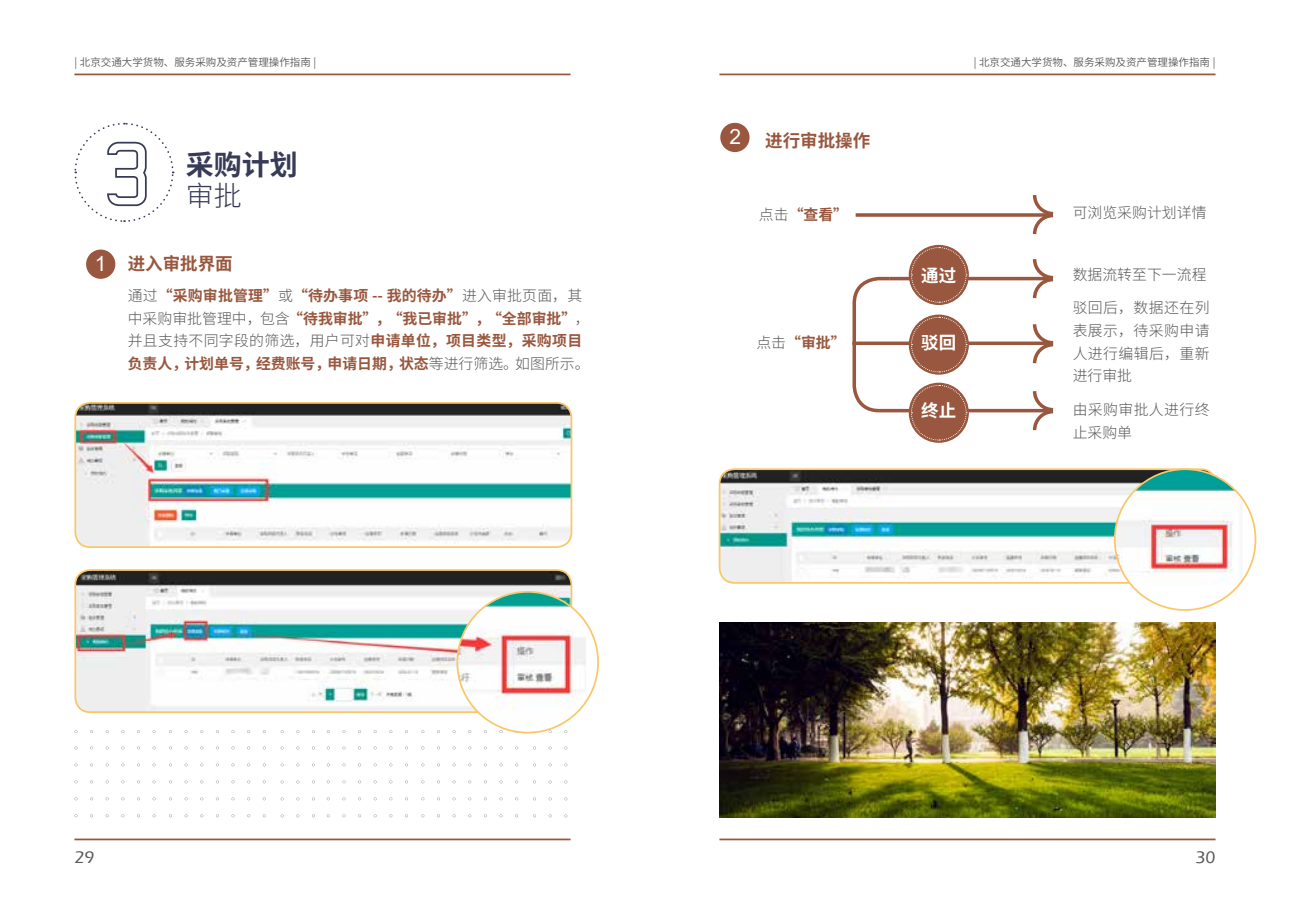
<style>
.page{position:relative;width:1290px;height:913px;background:#fff}
.page>*{position:absolute;margin:0;border:0;box-sizing:border-box;transform-origin:0 0}
.t1{font:700 28px "Source Han Sans SC";color:#383b55}
.t2{font:300 28px "Source Han Sans SC";color:#383b55}
.t3{font:21px "Arial";color:#fff}
.t4{font:700 17.5px "Source Han Sans SC";color:#98573e}
.t5{font:700 17.5px "Source Han Sans SC";color:#fff}
.t6{font:500 17.5px "Eras ITC";color:#595757}
.t7{font:700 14.88px/22.8px "Source Han Sans SC";color:#98573e}
.t8{font:300 14.88px/22.8px "Source Han Sans SC";letter-spacing:.025em;color:#595757;text-align:justify}
.t9{font:300 14.88px "Source Han Sans SC";color:#595757}
.t10{font:10.5px "Source Han Sans SC";color:#595757}
.s1{font-weight:300;color:#595757}
</style>
<div class="page">
<svg style="left:852px;top:276px;width:41px;height:137px"></svg>
<hr style="left:879px;top:409px;width:169px;height:3px;background:#98573e">
<svg style="left:1031px;top:391px;width:23px;height:40px"></svg>
<svg style="left:1031px;top:259px;width:23px;height:40px"></svg>
<svg style="left:1032px;top:324px;width:22px;height:40px"></svg>
<svg style="left:852px;top:341px;width:201px;height:4px"></svg>
<hr style="left:889px;top:277px;width:159px;height:3px;background:#98573e">
<svg style="left:909px;top:245px;width:60px;height:60px"></svg>
<svg style="left:910px;top:247px;width:57px;height:56px"></svg>
<svg style="left:909px;top:314px;width:60px;height:61px"></svg>
<svg style="left:910px;top:316px;width:57px;height:57px;background:#a9745f"></svg>
<svg style="left:909px;top:383px;width:60px;height:60px"></svg>
<svg style="left:910px;top:384px;width:57px;height:57px"></svg>
<img style="left:77px;top:403px;width:494px;height:143px">
<div style="left:74px;top:402px;width:498px;height:146px;border:2px solid #fac768;border-radius:15px"></div>
<img style="left:77px;top:570px;width:494px;height:141px">
<div style="left:74px;top:569px;width:498px;height:144px;border:2px solid #fac768;border-radius:15px"></div>
<div style="left:86px;top:249px;width:29px;height:30px;background:#98573e;border-radius:50%"></div>
<div style="left:720px;top:123px;width:29px;height:29px;background:#98573e;border-radius:50%"></div>
<svg style="left:74px;top:122px;width:100px;height:100px"></svg>
<img style="left:719px;top:470px;width:396px;height:112px">
<div style="left:719px;top:468px;width:497px;height:116px;border:2px solid #fac768;border-radius:15px"></div>
<svg style="left:855px;top:213px;width:176px;height:4px"></svg>
<svg style="left:1031px;top:195px;width:23px;height:40px"></svg>
<img style="left:719px;top:623px;width:496px;height:194px">
<img style="left:457px;top:592px;width:138px;height:140px">
<img style="left:1115px;top:469px;width:127px;height:116px">
<hr style="left:74px;top:74px;width:496px;height:1px;background:#98573e">
<hr style="left:74px;top:838px;width:496px;height:2px;background:#98573e">
<hr style="left:719px;top:74px;width:496px;height:1px;background:#98573e">
<hr style="left:719px;top:838px;width:496px;height:2px;background:#98573e">
<p class="t10" style="left:74px;top:56px;width:243px">| 北京交通大学货物、服务采购及资产管理操作指南 |</p>
<p class="t10" style="left:974px;top:56px;width:243px">| 北京交通大学货物、服务采购及资产管理操作指南 |</p>
<h2 class="t3" style="left:95px;top:249px;width:13px">1</h2>
<h1 class="t1" style="left:186px;top:149px;width:113px">采购计划</h1>
<h1 class="t2" style="left:186px;top:180px;width:57px">审批</h1>
<p class="t4" style="left:128px;top:254px;width:106px">进入审批界面</p>
<p class="t7" style="left:128px;top:284px;width:463px"><span class="s1">通过</span>“采购审批管理”<span class="s1">或</span>“待办事项 -- 我的待办”<span class="s1">进入审批页面，其中采购审批管理中，包含</span>“待我审批”，“我已审批”，“全部审批”<span class="s1">，并且支持不同字段的筛选，用户可对</span>申请单位，项目类型，采购项目负责人，计划单号，经费账号，申请日期，状态<span class="s1">等进行筛选。如图所示。</span></p>
<h2 class="t3" style="left:729px;top:122px;width:13px">2</h2>
<p class="t4" style="left:765px;top:131px;width:106px">进行审批操作</p>
<p class="t7" style="left:759px;top:203px;width:91px"><span class="s1">点击</span>“查看”</p>
<p class="t9" style="left:1072px;top:205px;width:135px">可浏览采购计划详情</p>
<p class="t7" style="left:756px;top:331px;width:91px"><span class="s1">点击</span>“审批”</p>
<p class="t5" style="left:921px;top:265px;width:36px">通过</p>
<p class="t5" style="left:921px;top:333px;width:36px">驳回</p>
<p class="t5" style="left:921px;top:401px;width:36px">终止</p>
<p class="t9" style="left:1072px;top:266px;width:135px">数据流转至下一流程</p>
<p class="t8" style="left:1072px;top:296px;width:138px">驳回后，数据还在列表展示，待采购申请人进行编辑后，重新进行审批</p>
<p class="t8" style="left:1072px;top:399px;width:138px">由采购审批人进行终止采购单</p>
<p class="t6" style="left:74px;top:847px;width:21px">29</p>
<p class="t6" style="left:1195px;top:847px;width:21px">30</p>
</div>
